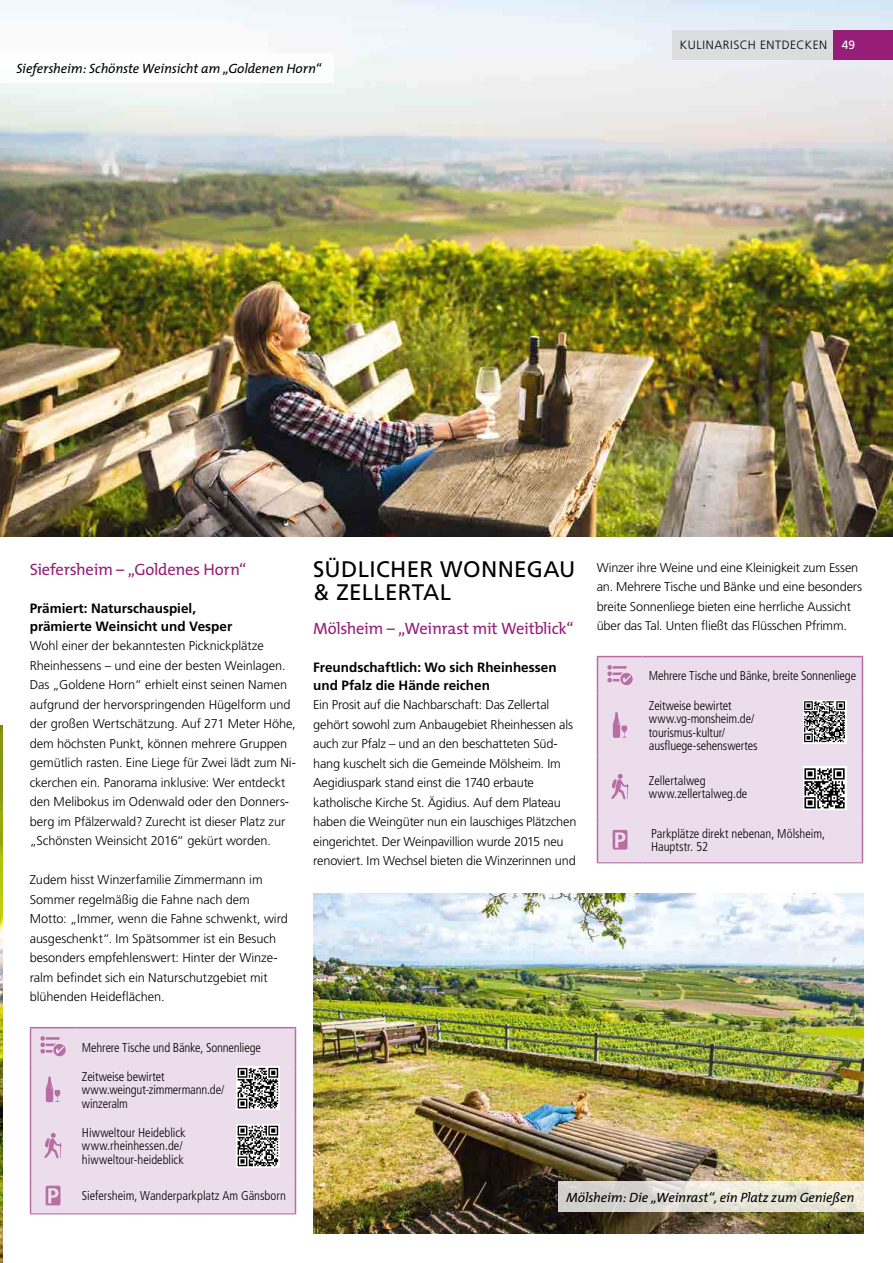
<style>
.page{position:relative;width:893px;height:1263px;background:#fff}
.page>*{position:absolute;margin:0;border:0;box-sizing:border-box;transform-origin:0 0}
.t1{font:22.5px/22.5px "Frutiger LT";letter-spacing:.015em;color:#000}
.t2{font:16.5px "The Mix";letter-spacing:-.02em;color:#961e79}
.t3{font:700 13.5px/18px "Frutiger LT";color:#000}
.t4{font:italic 13.5px "The Mix";letter-spacing:-.01em;color:#000}
.t5{font:300 12.75px/19.5px "Frutiger LT";letter-spacing:-.01em;color:#000}
.t6{font:300 condensed 12.75px/13.5px "Frutiger LT";letter-spacing:-.005em;color:#000}
.t7{font:300 12px "Frutiger LT";letter-spacing:.045em;color:#000}
.s1{font-weight:400;color:#fff}
</style>
<div class="page">
<img style="left:313px;top:893px;width:550px;height:340px">
<svg style="left:558px;top:1182px;width:305px;height:30px;background:#e2dfd6"></svg>
<img style="left:0;top:726px;width:2px;height:537px">
<div style="left:31px;top:1028px;width:264px;height:185px;background:#ecddec"></div>
<hr style="left:30px;top:1027px;width:46px;height:1px;background:#b66ea4">
<hr style="left:30px;top:1028px;width:1px;height:37px;background:#b66ea4">
<hr style="left:76px;top:1027px;width:220px;height:1px;background:#b66ea4">
<hr style="left:295px;top:1028px;width:1px;height:37px;background:#b66ea4">
<hr style="left:30px;top:1065px;width:1px;height:49px;background:#b66ea4">
<hr style="left:295px;top:1065px;width:1px;height:49px;background:#b66ea4">
<hr style="left:30px;top:1114px;width:1px;height:63px;background:#b66ea4">
<hr style="left:295px;top:1114px;width:1px;height:63px;background:#b66ea4">
<hr style="left:30px;top:1177px;width:1px;height:36px;background:#b66ea4">
<hr style="left:295px;top:1177px;width:1px;height:36px;background:#b66ea4">
<hr style="left:30px;top:1213px;width:46px;height:1px;background:#b66ea4">
<hr style="left:76px;top:1213px;width:220px;height:1px;background:#b66ea4">
<svg style="left:40px;top:1036px;width:26px;height:20px"></svg>
<svg style="left:46px;top:1076px;width:14px;height:26px"></svg>
<svg style="left:44px;top:1133px;width:18px;height:26px"></svg>
<svg style="left:46px;top:1186px;width:14px;height:19px"></svg>
<div style="left:598px;top:657px;width:264px;height:205px;background:#ecddec"></div>
<hr style="left:597px;top:656px;width:46px;height:1px;background:#b66ea4">
<hr style="left:597px;top:657px;width:1px;height:37px;background:#b66ea4">
<hr style="left:643px;top:656px;width:220px;height:1px;background:#b66ea4">
<hr style="left:862px;top:657px;width:1px;height:37px;background:#b66ea4">
<hr style="left:597px;top:694px;width:1px;height:62px;background:#b66ea4">
<hr style="left:862px;top:694px;width:1px;height:62px;background:#b66ea4">
<hr style="left:597px;top:756px;width:1px;height:61px;background:#b66ea4">
<hr style="left:862px;top:756px;width:1px;height:61px;background:#b66ea4">
<hr style="left:597px;top:817px;width:1px;height:45px;background:#b66ea4">
<hr style="left:862px;top:817px;width:1px;height:45px;background:#b66ea4">
<hr style="left:597px;top:862px;width:46px;height:1px;background:#b66ea4">
<hr style="left:643px;top:862px;width:220px;height:1px;background:#b66ea4">
<svg style="left:607px;top:665px;width:26px;height:20px"></svg>
<svg style="left:613px;top:712px;width:14px;height:26px"></svg>
<svg style="left:611px;top:774px;width:18px;height:26px"></svg>
<svg style="left:613px;top:830px;width:14px;height:20px"></svg>
<img style="left:0;top:0;width:893px;height:536px">
<div style="left:0;top:53px;width:334px;height:30px;background:#fff"></div>
<svg style="left:236px;top:1124px;width:44px;height:44px"></svg>
<svg style="left:238px;top:1126px;width:40px;height:40px"></svg>
<svg style="left:803px;top:767px;width:43px;height:43px"></svg>
<svg style="left:804px;top:768px;width:41px;height:40px"></svg>
<svg style="left:803px;top:700px;width:43px;height:43px"></svg>
<svg style="left:804px;top:701px;width:41px;height:41px"></svg>
<svg style="left:236px;top:1066px;width:44px;height:44px"></svg>
<svg style="left:238px;top:1068px;width:40px;height:40px"></svg>
<div style="left:672px;top:30px;width:161px;height:30px;background:#dadada"></div>
<div style="left:833px;top:30px;width:60px;height:30px;background:#961e79"></div>
<p class="t4" style="left:17px;top:57px;width:306px">Siefersheim: Schönste Weinsicht am „Goldenen Horn“</p>
<p class="t7" style="left:680px;top:38px;width:177px">KULINARISCH ENTDECKEN <span class="s1">49</span></p>
<p class="t2" style="left:30px;top:556px;width:218px">Siefersheim – „Goldenes Horn“</p>
<p class="t3" style="left:30px;top:599px;width:204px">Prämiert: Naturschauspiel, prämierte Weinsicht und Vesper</p>
<p class="t5" style="left:30px;top:636px;width:268px">Wohl einer der bekanntesten Picknickplätze Rheinhessens – und eine der besten Weinlagen.<br>Das „Goldene Horn“ erhielt einst seinen Namen aufgrund der hervorspringenden Hügelform und der großen Wertschätzung. Auf 271 Meter Höhe, dem höchsten Punkt, können mehrere Gruppen gemütlich rasten. Eine Liege für Zwei lädt zum Ni&shy;ckerchen ein. Panorama inklusive: Wer entdeckt den Melibokus im Odenwald oder den Donners&shy;berg im Pfälzerwald? Zurecht ist dieser Platz zur „Schönsten Weinsicht 2016“ gekürt worden.</p>
<p class="t5" style="left:30px;top:870px;width:260px">Zudem hisst Winzerfamilie Zimmermann im Sommer regelmäßig die Fahne nach dem Motto: „Immer, wenn die Fahne schwenkt, wird ausgeschenkt“. Im Spätsommer ist ein Besuch besonders empfehlenswert: Hinter der Winze&shy;ralm befindet sich ein Naturschutzgebiet mit blühenden Heideflächen.</p>
<h1 class="t1" style="left:313px;top:558px;width:264px">SÜDLICHER WONNEGAU &amp; ZELLERTAL</h1>
<p class="t2" style="left:313px;top:615px;width:262px">Mölsheim – „Weinrast mit Weitblick“</p>
<p class="t3" style="left:313px;top:658px;width:245px">Freundschaftlich: Wo sich Rheinhessen und Pfalz die Hände reichen</p>
<p class="t5" style="left:313px;top:695px;width:265px">Ein Prosit auf die Nachbarschaft: Das Zellertal gehört sowohl zum Anbaugebiet Rheinhessen als auch zur Pfalz – und an den beschatteten Süd&shy;hang kuschelt sich die Gemeinde Mölsheim. Im Aegidiuspark stand einst die 1740 erbaute katholische Kirche St. Ägidius. Auf dem Plateau haben die Weingüter nun ein lauschiges Plätzchen eingerichtet. Der Weinpavillion wurde 2015 neu renoviert. Im Wechsel bieten die Winzerinnen und</p>
<p class="t5" style="left:597px;top:558px;width:267px">Winzer ihre Weine und eine Kleinigkeit zum Essen an. Mehrere Tische und Bänke und eine besonders breite Sonnenliege bieten eine herrliche Aussicht über das Tal. Unten fließt das Flüsschen Pfrimm.</p>
<p class="t6" style="left:649px;top:669px;width:209px">Mehrere Tische und Bänke, breite Sonnenliege</p>
<p class="t6" style="left:649px;top:699px;width:110px">Zeitweise bewirtet www.vg-monsheim.de/ tourismus-kultur/ ausfluege-sehenswertes</p>
<p class="t6" style="left:649px;top:774px;width:100px">Zellertalweg www.zellertalweg.de</p>
<p class="t6" style="left:651px;top:827px;width:176px">Parkplätze direkt nebenan, Mölsheim,<br>Hauptstr. 52</p>
<p class="t6" style="left:82px;top:1041px;width:180px">Mehrere Tische und Bänke, Sonnenliege</p>
<p class="t6" style="left:82px;top:1070px;width:144px">Zeitweise bewirtet www.weingut-zimmermann.de/ winzeralm</p>
<p class="t6" style="left:82px;top:1126px;width:105px">Hiwweltour Heideblick www.rheinhessen.de/ hiwweltour-heideblick</p>
<p class="t6" style="left:82px;top:1189px;width:205px">Siefersheim, Wanderparkplatz Am Gänsborn</p>
<p class="t4" style="left:566px;top:1186px;width:290px">Mölsheim: Die „Weinrast“, ein Platz zum Genießen</p>
</div>
